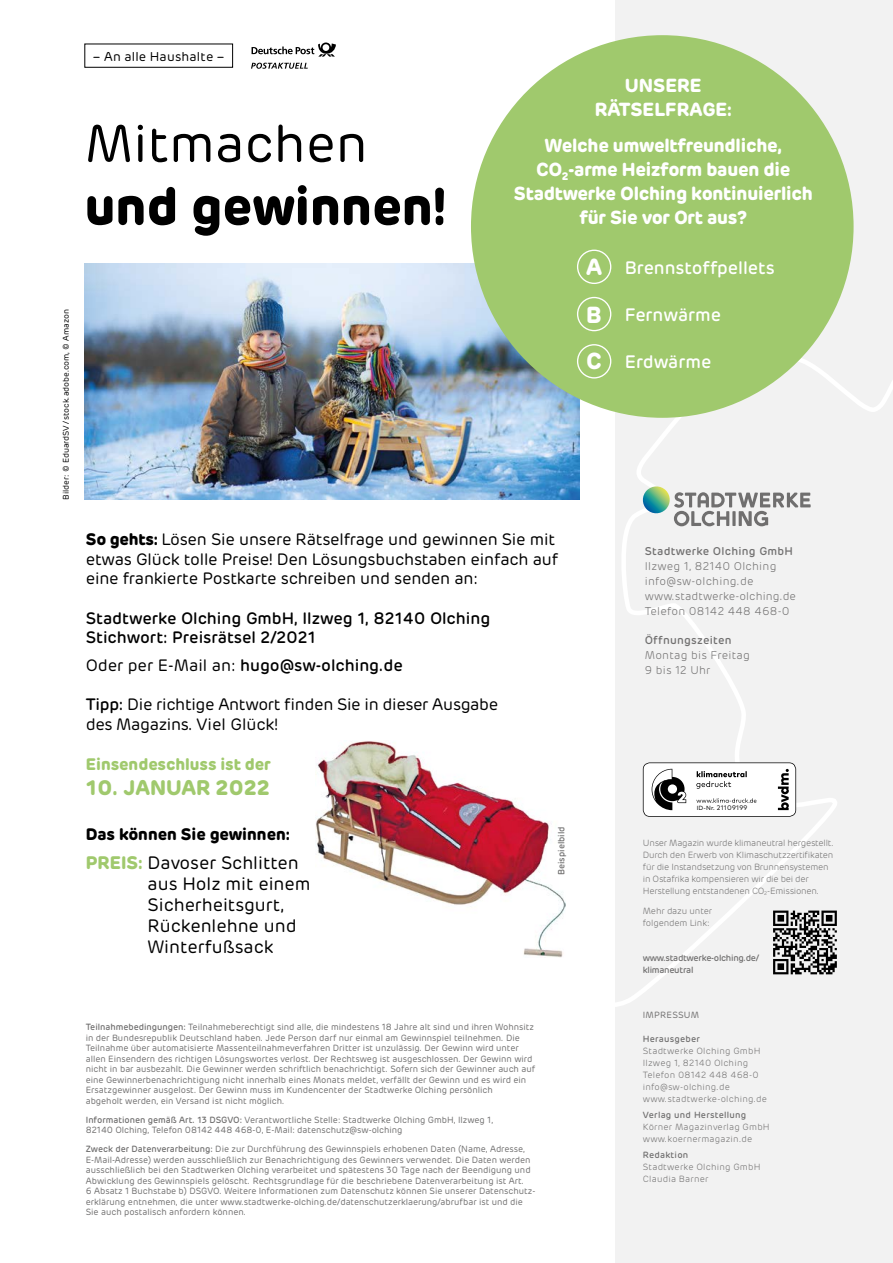
<style>
.page{position:relative;width:893px;height:1263px;background:#fff}
.page>*{position:absolute;margin:0;border:0;box-sizing:border-box;transform-origin:0 0}
.t1{font:700 52.5px "Rubrik";color:#000}
.t2{font:52.5px "Rubrik";color:#000}
.t3{font:700 22.95px/47.2px "Rubrik";color:#fff;text-align:justify}
.t4{font:700 21px "Rubrik";color:#a0c96d}
.t5{font:700 18.75px/24px "Rubrik";letter-spacing:-.01em;color:#fff;text-align:center}
.t6{font:18px/21px "Rubrik";color:#000}
.t7{font:500 18px "Rubrik";color:#fff}
.t8{font:16.5px/19.5px "Rubrik";letter-spacing:-.01em;color:#000}
.t9{font:500 16.5px/19.5px "Rubrik";color:#000}
.t10{font:700 16.5px "Rubrik";color:#a0c96d}
.t11{font:700 16.5px "Rubrik";color:#000}
.t12{font:12.75px "Rubrik";letter-spacing:.015em;color:#000}
.t13{font:300 11.25px/15px "Rubrik";letter-spacing:.025em;color:#706f6f}
.t14{font:500 11.25px "Rubrik";letter-spacing:.025em;color:#706f6f}
.t15{font:9px/10.5px "Rubrik";color:#706f6f}
.t16{font:300 9px/12px "Rubrik";letter-spacing:-.01em;color:#706f6f}
.t17{font:300 9px/12px "Rubrik";letter-spacing:.025em;color:#706f6f}
.t18{font:500 9px "Rubrik";color:#706f6f}
.t19{font:500 9px/12px "Rubrik";letter-spacing:-.03em;color:#706f6f}
.t20{font:500 9px "Rubrik";letter-spacing:.025em;color:#706f6f}
.t21{font:8.25px "Rubrik";color:#000}
.t22{font:6.6px "Mark Pro";letter-spacing:.05em;color:#000}
.s1{font-weight:700}
.s2{font-weight:400}
.s3{font-weight:500}
.s4{font-weight:700;color:#a0c96d}
.s5{font-family:"Mark OT";font-size:6px}
</style>
<div class="page">
<div style="left:85px;top:44px;width:148px;height:24px;border:1px solid #000"></div>
<img style="left:85px;top:264px;width:495px;height:236px">
<div style="left:616px;top:0;width:277px;height:1263px;background:#f2f2f2"></div>
<svg style="left:616px;top:250px;width:277px;height:757px"></svg>
<div style="left:471px;top:35px;width:383px;height:383px;background:#a0c96d;border-radius:50%"></div>
<div style="left:577px;top:250px;width:34px;height:34px;border:1px solid #fff;border-radius:50%"></div>
<div style="left:577px;top:297px;width:34px;height:34px;border:1px solid #fff;border-radius:50%"></div>
<div style="left:577px;top:344px;width:34px;height:35px;border:1px solid #fff;border-radius:50%"></div>
<svg style="left:642px;top:486px;width:169px;height:40px"></svg>
<svg style="left:252px;top:43px;width:84px;height:14px"></svg>
<svg style="left:251px;top:63px;width:57px;height:6px"></svg>
<svg style="left:643px;top:762px;width:153px;height:55px"></svg>
<img style="left:316px;top:741px;width:249px;height:217px">
<svg style="left:773px;top:910px;width:64px;height:64px"></svg>
<p class="t21" style="left:61px;top:500px;width:192px;rotate:-90deg">Bilder: © EduardSV/ stock.adobe.com, © Amazon</p>
<h3 class="t12" style="left:93px;top:49px;width:133px">– An alle Haushalte –</h3>
<h1 class="t2" style="left:85px;top:112px;width:285px">Mitmachen</h1>
<h1 class="t1" style="left:85px;top:173px;width:363px">und gewinnen!</h1>
<h3 class="t5" style="left:595px;top:73px;width:139px">Unsere<br>Rätselfrage:</h3>
<h3 class="t5" style="left:514px;top:134px;width:300px">Welche umweltfreundliche,<br>CO<sub>2</sub>-arme Heizform bauen die<br>Stadtwerke Olching kontinuierlich für Sie vor Ort aus?</h3>
<h2 class="t3" style="left:586px;top:243px;width:17px">A B C</h2>
<h3 class="t7" style="left:625px;top:257px;width:151px">Brennstoffpellets</h3>
<h3 class="t7" style="left:625px;top:304px;width:98px">Fernwärme</h3>
<h3 class="t7" style="left:625px;top:351px;width:88px">Erdwärme</h3>
<h3 class="t8" style="left:86px;top:530px;width:474px"><span class="s1">So gehts:</span> Lösen Sie unsere Rätselfrage und gewinnen Sie mit etwas Glück tolle Preise! Den Lösungsbuchstaben einfach auf eine frankierte Postkarte schreiben und senden an:</h3>
<h3 class="t9" style="left:86px;top:608px;width:406px">Stadtwerke Olching GmbH, I lzweg 1, 82140 Olching<br>Stichwort: Preisrätsel 2/2021</h3>
<h3 class="t9" style="left:86px;top:656px;width:319px"><span class="s2">Oder per E-Mail an:</span> hugo@sw-olching.de</h3>
<h3 class="t8" style="left:86px;top:695px;width:414px"><span class="s3">Tipp:</span> Die richtige Antwort finden Sie in dieser Ausgabe des Magazins. Viel Glück!</h3>
<h3 class="t10" style="left:86px;top:753px;width:187px">Einsendeschluss ist der</h3>
<h3 class="t4" style="left:86px;top:774px;width:185px">10. Januar 2022</h3>
<h3 class="t11" style="left:86px;top:823px;width:206px">Das können Sie gewinnen:</h3>
<h3 class="t6" style="left:148px;top:853px;width:164px;text-indent:-62px"><span class="s4">Preis:</span> Davoser Schlitten aus Holz mit einem<br>Sicherheitsgurt,<br>Rückenlehne und<br>Winterfußsack</h3>
<p class="t18" style="left:556px;top:875px;width:50px;rotate:-90deg">Beispielbild</p>
<p class="t15" style="left:86px;top:1022px;width:451px"><span class="s3">Teilnahmebedingungen:</span> Teilnahmeberechtigt sind alle, die mindestens 18 Jahre alt sind und ihren Wohnsitz in der Bundesrepublik Deutschland haben. Jede Person darf nur einmal am Gewinnspiel teilnehmen. Die Teilnahme über automatisierte Massenteilnahmeverfahren Dritter ist unzulässig. Der Gewinn wird unter allen Einsendern des richtigen Lösungswortes verlost. Der Rechtsweg ist ausgeschlossen. Der Gewinn wird nicht in bar ausbezahlt. Die Gewinner werden schriftlich benachrichtigt. Sofern sich der Gewinner auch auf eine Gewinnerbenachrichtigung nicht innerhalb eines Monats meldet, verfällt der Gewinn und es wird ein Ersatzgewinner ausgelost. Der Gewinn muss im Kundencenter der Stadtwerke Olching persönlich<br>abgeholt werden, ein Versand ist nicht möglich.</p>
<p class="t18" style="left:86px;top:1114px;width:143px">I nformationen gemäß Art. 13 DSGVO</p>
<p class="t15" style="left:86px;top:1114px;width:409px;text-indent:154px"><span class="s3">:</span> Verantwortliche Stelle: Stadtwerke Olching GmbH, Ilzweg 1,<br>82140 Olching, Telefon 08142 448 468-0, E-Mail: datenschutz@sw-olching</p>
<p class="t15" style="left:86px;top:1144px;width:451px"><span class="s3">Zweck der Datenverarbeitung:</span> Die zur Durchführung des Gewinnspiels erhobenen Daten (Name, Adresse, E-Mail-Adresse) werden ausschließlich zur Benachrichtigung des Gewinners verwendet. Die Daten werden ausschließlich bei den Stadtwerken Olching verarbeitet und spätestens 30 Tage nach der Beendigung und Abwicklung des Gewinnspiels gelöscht. Rechtsgrundlage für die beschriebene Datenverarbeitung ist Art.<br>6 Absatz 1 Buchstabe b) DSGVO. Weitere Informationen zum Datenschutz können Sie unserer Datenschutz&shy;erklärung entnehmen, die unter www.stadtwerke-olching.de/datenschutzerklaerung/abrufbar ist und die Sie auch postalisch anfordern können.</p>
<p class="t14" style="left:645px;top:544px;width:150px">Stadtwerke Olching GmbH</p>
<p class="t13" style="left:645px;top:559px;width:153px">Ilzweg 1, 82140 Olching info@sw-olching.de www.stadtwerke-olching.de<br>Telefon 08142 448 468-0</p>
<p class="t14" style="left:645px;top:633px;width:88px">Öffnungszeiten</p>
<p class="t13" style="left:645px;top:648px;width:107px">Montag bis Freitag<br>9 bis 12 Uhr</p>
<p class="t22" style="left:697px;top:803px;width:52px"><span class="s5">ID-Nr.</span> 21109199</p>
<p class="t16" style="left:643px;top:837px;width:192px">Unser Magazin wurde klimaneutral hergestellt.<br>Durch den Erwerb von Klimaschutzzertifikaten für die Instandsetzung von Brunnensystemen in Ostafrika kompensieren wir die bei der Herstellung entstandenen CO<sub>2</sub>-Emissionen.</p>
<p class="t16" style="left:643px;top:905px;width:71px">Mehr dazu unter folgendem Link:</p>
<p class="t19" style="left:643px;top:952px;width:118px">www.stadtwerke-olching.de/ klimaneutral</p>
<p class="t15" style="left:643px;top:1010px;width:11px">Impressum</p>
<p class="t20" style="left:643px;top:1033px;width:59px">Herausgeber</p>
<p class="t17" style="left:643px;top:1045px;width:126px">Stadtwerke Olching GmbH<br>Ilzweg 1, 82140 Olching<br>Telefon 08142 448 468-0 info@sw-olching.de www.stadtwerke-olching.de</p>
<p class="t20" style="left:643px;top:1109px;width:105px">Verlag und Herstellung</p>
<p class="t17" style="left:643px;top:1121px;width:128px">Körner Magazinverlag GmbH www.koernermagazin.de</p>
<p class="t18" style="left:643px;top:1150px;width:47px">Redaktion</p>
<p class="t17" style="left:643px;top:1161px;width:119px">Stadtwerke Olching GmbH<br>Claudia Barner</p>
</div>
